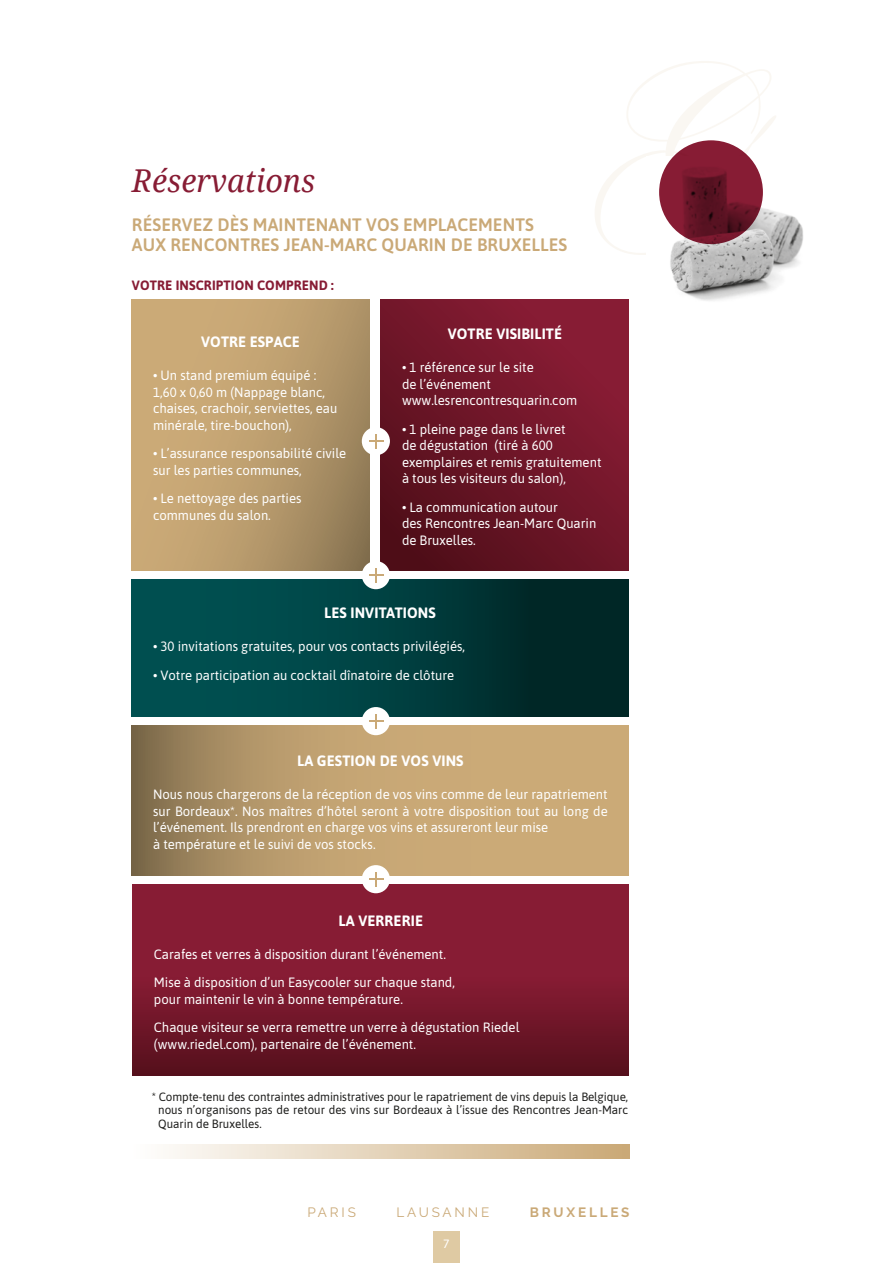
<style>
.page{position:relative;width:893px;height:1263px;background:#fff}
.page>*{position:absolute;margin:0;border:0;box-sizing:border-box;transform-origin:0 0}
.t1{font:italic 31.5px "Noto Serif";color:#871c34}
.t2{font:600 18px/19.5px "Asap";letter-spacing:.01em;color:#caa977}
.t3{font:700 15px "Asap";letter-spacing:.01em;color:#fff}
.t4{font:13.5px/16.5px "Asap";color:#fff}
.t5{font:700 13.5px "Asap";letter-spacing:.01em;color:#871c34}
.t6{font:13.5px "Raleway";letter-spacing:.21em;color:#caa977}
.t7{font:700 13.5px "Raleway";letter-spacing:.21em;color:#caa977}
.t8{font:12px/13.5px "Asap";color:#1d1d1b;text-align:justify}
.t9{font:12px "Asap";color:#fff}
</style>
<div class="page">
<div style="left:433px;top:1232px;width:27px;height:31px;background:#dfcaa3"></div>
<svg style="left:381px;top:299px;width:248px;height:271px;background:#6f1628"></svg>
<svg style="left:132px;top:299px;width:237px;height:271px;background:#ba9c6e"></svg>
<svg style="left:132px;top:726px;width:497px;height:149px;background:#bb9d6e"></svg>
<div style="left:132px;top:580px;width:496px;height:136px;background:linear-gradient(to right,#005859,#002423)"></div>
<div style="left:133px;top:885px;width:496px;height:191px;background:linear-gradient(to bottom,#941f3a,#601221)"></div>
<div style="left:362px;top:427px;width:28px;height:28px;background:#fff;border-radius:50%"></div>
<svg style="left:369px;top:434px;width:14px;height:14px"></svg>
<div style="left:362px;top:561px;width:28px;height:28px;background:#fff;border-radius:50%"></div>
<svg style="left:369px;top:568px;width:14px;height:14px"></svg>
<div style="left:362px;top:707px;width:28px;height:28px;background:#fff;border-radius:50%"></div>
<svg style="left:369px;top:714px;width:14px;height:14px"></svg>
<div style="left:362px;top:865px;width:28px;height:28px;background:#fff;border-radius:50%"></div>
<svg style="left:369px;top:872px;width:14px;height:14px"></svg>
<img style="left:659px;top:160px;width:144px;height:141px">
<svg style="left:659px;top:140px;width:104px;height:104px;background:#75192e"></svg>
<svg style="left:169px;top:1145px;width:460px;height:14px;background:#e2d0b5"></svg>
<h1 class="t1" style="left:132px;top:159px;width:185px">Réservations</h1>
<h2 class="t2" style="left:132px;top:214px;width:437px">RÉSERVEZ DÈS MAINTENANT VOS EMPLACEMENTS<br>AUX RENCONTRES JEAN-MARC QUARIN DE BRUXELLES</h2>
<p class="t5" style="left:132px;top:275px;width:203px">VOTRE INSCRIPTION COMPREND :</p>
<p class="t3" style="left:201px;top:331px;width:100px">VOTRE ESPACE</p>
<p class="t4" style="left:153px;top:367px;width:186px">• Un stand premium équipé :<br>1,60 x 0,60 m (Nappage blanc, chaises, crachoir, serviettes, eau minérale, tire-bouchon),</p>
<p class="t4" style="left:153px;top:445px;width:195px">• L’assurance responsabilité civile sur les parties communes,</p>
<p class="t4" style="left:153px;top:490px;width:150px">• Le nettoyage des parties communes du salon.</p>
<p class="t3" style="left:448px;top:323px;width:116px">VOTRE VISIBILITÉ</p>
<p class="t4" style="left:402px;top:358px;width:177px">• 1 référence sur le site<br>de l’événement www.lesrencontresquarin.com</p>
<p class="t4" style="left:402px;top:420px;width:201px">• 1 pleine page dans le livret<br>de dégustation (tiré à 600 exemplaires et remis gratuitement à tous les visiteurs du salon),</p>
<p class="t4" style="left:402px;top:498px;width:196px">• La communication autour<br>des Rencontres Jean-Marc Quarin de Bruxelles.</p>
<p class="t3" style="left:324px;top:602px;width:113px">LES INVITATIONS</p>
<p class="t4" style="left:153px;top:637px;width:313px">• 30 invitations gratuites, pour vos contacts privilégiés,</p>
<p class="t4" style="left:153px;top:666px;width:303px">• Votre participation au cocktail dînatoire de clôture</p>
<p class="t3" style="left:297px;top:750px;width:168px">LA GESTION DE VOS VINS</p>
<p class="t4" style="left:153px;top:785px;width:456px">Nous nous chargerons de la réception de vos vins comme de leur rapatriement sur Bordeaux*. Nos maîtres d’hôtel seront à votre disposition tout au long de l’événement. Ils prendront en charge vos vins et assureront leur mise<br>à température et le suivi de vos stocks.</p>
<p class="t3" style="left:339px;top:910px;width:86px">LA VERRERIE</p>
<p class="t4" style="left:154px;top:939px;width:303px;line-height:28.5px">Carafes et verres à disposition durant l’événement.<br>Mise à disposition d’un Easycooler sur chaque stand,</p>
<p class="t4" style="left:154px;top:984px;width:367px;line-height:28.5px">pour maintenir le vin à bonne température.<br>Chaque visiteur se verra remettre un verre à dégustation Riedel</p>
<p class="t4" style="left:154px;top:1035px;width:264px">(www.riedel.com), partenaire de l’événement.</p>
<p class="t8" style="left:158px;top:1089px;width:471px;text-indent:-6px">* Compte-tenu des contraintes administratives pour le rapatriement de vins depuis la Belgique, nous n’organisons pas de retour des vins sur Bordeaux à l’issue des Rencontres Jean-Marc Quarin de Bruxelles.</p>
<p class="t6" style="left:307px;top:1204px;width:50px">PARIS</p>
<p class="t6" style="left:396px;top:1204px;width:94px">LAUSANNE</p>
<p class="t7" style="left:530px;top:1205px;width:101px">BRUXELLES</p>
<p class="t9" style="left:443px;top:1235px;width:8px">7</p>
</div>
